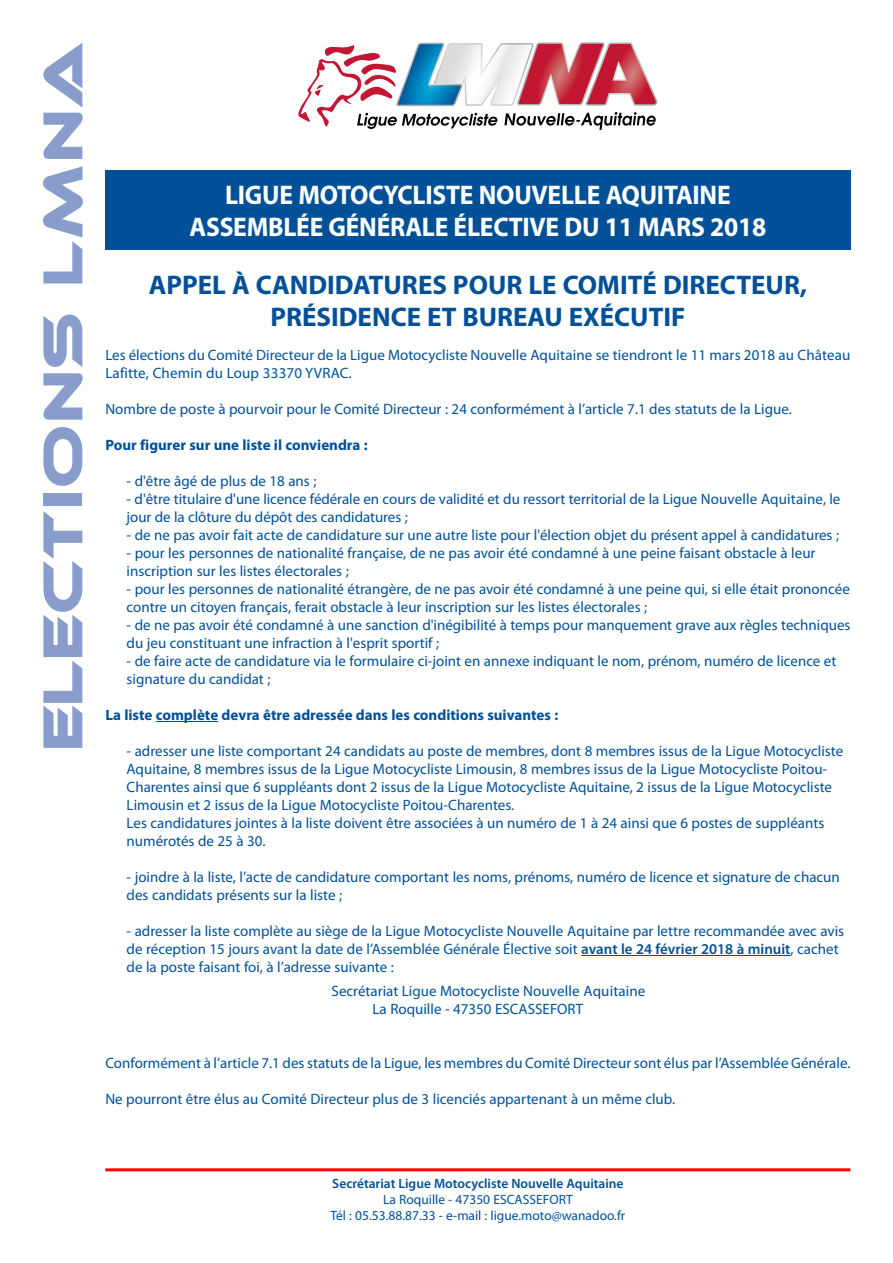
<style>
.page{position:relative;width:893px;height:1263px;background:#fff}
.page>*{position:absolute;margin:0;border:0;box-sizing:border-box;transform-origin:0 0}
.t1{font:54px "Ethnocentric";letter-spacing:.05em;color:#889dcc}
.t2{font:700 27px/32.4px "Myriad Pro";letter-spacing:-.01em;color:#fff;text-align:center;scale:.95 1}
.t3{font:700 27px/32.4px "Myriad Pro";color:#005098;text-align:center}
.t4{font:15px/18px "Myriad Pro";color:#005098}
.t5{font:700 15px "Myriad Pro";color:#005098}
.t6{font:13.5px/16.2px "Myriad Pro";color:#005098;text-align:center}
.t7{font:600 13.5px "Myriad Pro";color:#005098}
.s1{font-weight:600}
</style>
<div class="page">
<hr style="left:105px;top:1168px;width:745px;height:3px;background:#f00">
<svg style="left:298px;top:43px;width:359px;height:87px"></svg>
<div style="left:105px;top:170px;width:745px;height:80px;background:#005098"></div>
<hr style="left:156px;top:721px;width:62px;height:1px;background:#005098">
<hr style="left:581px;top:955px;width:210px;height:1px;background:#005098">
<h1 class="t1" style="left:35px;top:749px;width:708px;rotate:-90deg">elections LMna</h1>
<h2 class="t2" style="left:190px;top:178px;width:609px">LIGUE MOTOCYCLISTE NOUVELLE AQUITAINE<br>ASSEMBLÉE GÉNÉRALE ÉLECTIVE DU 11 MARS 2018</h2>
<h2 class="t3" style="left:149px;top:267px;width:660px">APPEL À CANDIDATURES POUR LE COMITÉ DIRECTEUR,<br>PRÉSIDENCE ET BUREAU EXÉCUTIF</h2>
<p class="t4" style="left:105px;top:346px;width:747px">Les élections du Comité Directeur de la Ligue Motocycliste Nouvelle Aquitaine se tiendront le 11 mars 2018 au Château<br>Lafitte, Chemin du Loup 33370 YVRAC.</p>
<p class="t4" style="left:105px;top:400px;width:688px">Nombre de poste à pourvoir pour le Comité Directeur : 24 conformément à l’article 7.1 des statuts de la Ligue.</p>
<p class="t5" style="left:105px;top:435px;width:264px">Pour figurer sur une liste il conviendra :</p>
<p class="t4" style="left:127px;top:472px;width:191px">- d'être âgé de plus de 18 ans ;</p>
<p class="t4" style="left:127px;top:490px;width:715px">- d'être titulaire d'une licence fédérale en cours de validité et du ressort territorial de la Ligue Nouvelle Aquitaine, le jour de la clôture du dépôt des candidatures ;</p>
<p class="t4" style="left:127px;top:526px;width:714px">- de ne pas avoir fait acte de candidature sur une autre liste pour l'élection objet du présent appel à candidatures ;</p>
<p class="t4" style="left:127px;top:544px;width:690px">- pour les personnes de nationalité française, de ne pas avoir été condamné à une peine faisant obstacle à leur inscription sur les listes électorales ;</p>
<p class="t4" style="left:127px;top:580px;width:725px">- pour les personnes de nationalité étrangère, de ne pas avoir été condamné à une peine qui, si elle était prononcée contre un citoyen français, ferait obstacle à leur inscription sur les listes électorales ;</p>
<p class="t4" style="left:127px;top:616px;width:725px">- de ne pas avoir été condamné à une sanction d'inégibilité à temps pour manquement grave aux règles techniques du jeu constituant une infraction à l'esprit sportif ;</p>
<p class="t4" style="left:127px;top:652px;width:711px">- de faire acte de candidature via le formulaire ci-joint en annexe indiquant le nom, prénom, numéro de licence et signature du candidat ;</p>
<p class="t5" style="left:105px;top:705px;width:454px">La liste complète devra être adressée dans les conditions suivantes :</p>
<p class="t4" style="left:127px;top:742px;width:718px">- adresser une liste comportant 24 candidats au poste de membres, dont 8 membres issus de la Ligue Motocycliste Aquitaine, 8 membres issus de la Ligue Motocycliste Limousin, 8 membres issus de la Ligue Motocycliste Poitou-Charentes ainsi que 6 suppléants dont 2 issus de la Ligue Motocycliste Aquitaine, 2 issus de la Ligue Motocycliste Limousin et 2 issus de la Ligue Motocycliste Poitou-Charentes.<br>Les candidatures jointes à la liste doivent être associées à un numéro de 1 à 24 ainsi que 6 postes de suppléants numérotés de 25 à 30.</p>
<p class="t4" style="left:127px;top:868px;width:715px">- joindre à la liste, l’acte de candidature comportant les noms, prénoms, numéro de licence et signature de chacun des candidats présents sur la liste ;</p>
<p class="t4" style="left:127px;top:922px;width:719px">- adresser la liste complète au siège de la Ligue Motocycliste Nouvelle Aquitaine par lettre recommandée avec avis de réception 15 jours avant la date de l’Assemblée Générale Élective soit <span class="s1">avant le 24 février 2018 à minuit</span>, cachet de la poste faisant foi, à l’adresse suivante :</p>
<p class="t4" style="left:373px;top:982px;width:274px;text-indent:-41px">Secrétariat Ligue Motocycliste Nouvelle Aquitaine<br>La Roquille - 47350 ESCASSEFORT</p>
<p class="t4" style="left:105px;top:1054px;width:747px">Conformément à l’article 7.1 des statuts de la Ligue, les membres du Comité Directeur sont élus par l’Assemblée Générale.</p>
<p class="t4" style="left:105px;top:1090px;width:571px">Ne pourront être élus au Comité Directeur plus de 3 licenciés appartenant à un même club.</p>
<p class="t7" style="left:332px;top:1175px;width:293px">Secrétariat Ligue Motocycliste Nouvelle Aquitaine</p>
<p class="t6" style="left:330px;top:1191px;width:296px">La Roquille - 47350 ESCASSEFORT<br>Tél : 05.53.88.87.33 - e-mail : ligue.moto@wanadoo.fr</p>
</div>
